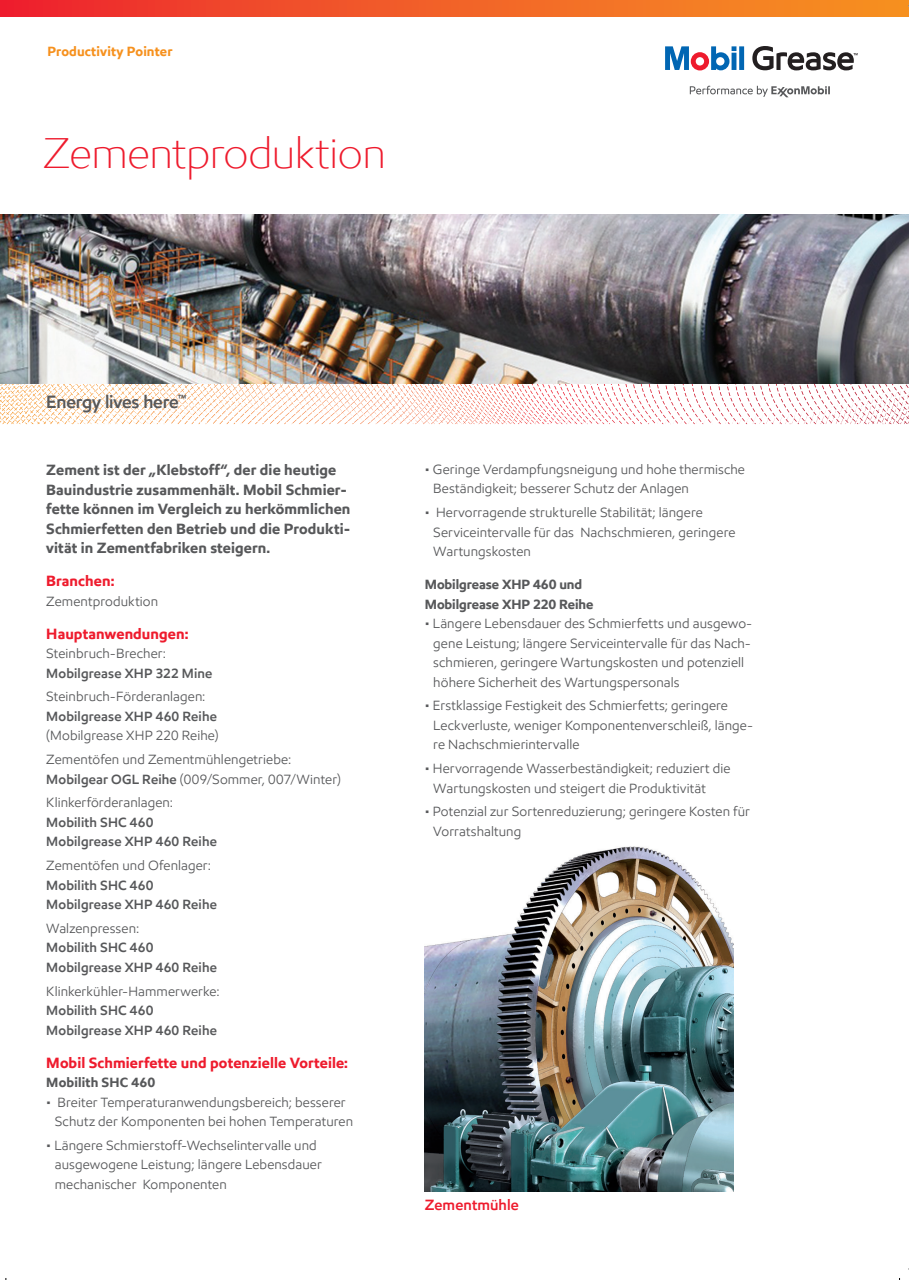
<style>
.page{position:relative;width:909px;height:1280px;background:#fff}
.page>*{position:absolute;margin:0;border:0;box-sizing:border-box;transform-origin:0 0}
.t1{font:300 43.5px "E Mprint";letter-spacing:-.01em;color:#ee1b2d}
.t2{font:600 18px "E Mprint";letter-spacing:-.01em;color:#57585a}
.t3{font:700 15px/19.5px "E Mprint";letter-spacing:.005em;color:#57585a}
.t4{font:700 15px "E Mprint";letter-spacing:.01em;color:#ee1b2d}
.t5{font:600 15px "E Mprint";letter-spacing:.005em;color:#ee1b2d}
.t6{font:13.5px/19.5px "E Mprint";letter-spacing:.01em;color:#57585a}
.t7{font:600 13.5px/19.5px "E Mprint";letter-spacing:.01em;color:#57585a}
.t8{font:700 13.5px/19.5px "E Mprint";letter-spacing:-.005em;color:#57585a}
.t9{font:700 13.5px "E Mprint";letter-spacing:.01em;color:#f6911e}
.s1{font-weight:600}
</style>
<div class="page">
<img style="left:171px;top:383px;width:737px;height:5px">
<div style="left:0;top:0;width:908px;height:16px;background:linear-gradient(to right,#ed272f,#f69721)"></div>
<svg style="left:665px;top:46px;width:79px;height:24px"></svg>
<svg style="left:752px;top:46px;width:105px;height:24px"></svg>
<svg style="left:689px;top:86px;width:140px;height:11px"></svg>
<img style="left:0;top:215px;width:908px;height:168px">
<img style="left:424px;top:846px;width:309px;height:345px">
<svg style="left:0;top:0;width:7px;height:7px"></svg>
<p class="t9" style="left:47px;top:43px;width:127px">Productivity Pointer</p>
<h1 class="t1" style="left:43px;top:126px;width:344px">Zementproduktion</h1>
<h2 class="t2" style="left:46px;top:391px;width:142px">Energy lives here<sup>™</sup></h2>
<p class="t3" style="left:46px;top:460px;width:305px">Zement ist der „Klebstoff“, der die heutige Bauindustrie zusammenhält. Mobil Schmier&shy;fette können im Vergleich zu herkömmlichen Schmierfetten den Betrieb und die Produkti&shy;vität in Zementfabriken steigern.</p>
<p class="t4" style="left:46px;top:571px;width:70px">Branchen:</p>
<p class="t6" style="left:46px;top:591px;width:113px">Zementproduktion</p>
<p class="t4" style="left:46px;top:624px;width:144px">Hauptanwendungen:</p>
<p class="t6" style="left:46px;top:643px;width:121px">Steinbruch-Brecher:</p>
<p class="t7" style="left:46px;top:663px;width:168px">Mobilgrease XHP 322 Mine</p>
<p class="t6" style="left:46px;top:687px;width:161px">Steinbruch-Förderanlagen:</p>
<p class="t7" style="left:46px;top:706px;width:172px">Mobilgrease XHP 460 Reihe</p>
<p class="t6" style="left:46px;top:724px;width:246px;line-height:23.7px">(Mobilgrease XHP 220 Reihe)<br>Zementöfen und Zementmühlengetriebe:</p>
<p class="t6" style="left:46px;top:767px;width:296px;line-height:23.7px"><span class="s1">Mobilgear OGL Reihe</span> (009/Sommer, 007/Winter)<br>Klinkerförderanlagen:</p>
<p class="t7" style="left:46px;top:812px;width:172px">Mobilith SHC 460<br>Mobilgrease XHP 460 Reihe</p>
<p class="t6" style="left:46px;top:855px;width:166px">Zementöfen und Ofenlager:</p>
<p class="t7" style="left:46px;top:875px;width:172px">Mobilith SHC 460<br>Mobilgrease XHP 460 Reihe</p>
<p class="t6" style="left:46px;top:918px;width:94px">Walzenpressen:</p>
<p class="t7" style="left:46px;top:938px;width:172px">Mobilith SHC 460<br>Mobilgrease XHP 460 Reihe</p>
<p class="t6" style="left:46px;top:981px;width:175px">Klinkerkühler-Hammerwerke:</p>
<p class="t7" style="left:46px;top:1000px;width:172px">Mobilith SHC 460<br>Mobilgrease XHP 460 Reihe</p>
<p class="t4" style="left:46px;top:1053px;width:303px">Mobil Schmierfette und potenzielle Vorteile:</p>
<p class="t8" style="left:46px;top:1072px;width:110px">Mobilith SHC 460</p>
<p class="t6" style="left:55px;top:1092px;width:300px;text-indent:-9px">• Breiter Temperaturanwendungsbereich; besserer<br>Schutz der Komponenten bei hohen Temperaturen</p>
<p class="t6" style="left:55px;top:1135px;width:268px;text-indent:-9px">• Längere Schmierstoff-Wechselintervalle und ausgewogene Leistung; längere Lebensdauer mechanischer Komponenten</p>
<p class="t6" style="left:433px;top:459px;width:313px;text-indent:-9px">• Geringe Verdampfungsneigung und hohe thermische<br>Beständigkeit; besserer Schutz der Anlagen</p>
<p class="t6" style="left:433px;top:503px;width:303px;text-indent:-9px">• Hervorragende strukturelle Stabilität; längere<br>Serviceintervalle für das Nachschmieren, geringere<br>Wartungskosten</p>
<p class="t8" style="left:424px;top:575px;width:170px">Mobilgrease XHP 460 und<br>Mobilgrease XHP 220 Reihe</p>
<p class="t6" style="left:433px;top:614px;width:320px;text-indent:-9px">• Längere Lebensdauer des Schmierfetts und ausgewo&shy;gene Leistung; längere Serviceintervalle für das Nach&shy;schmieren, geringere Wartungskosten und potenziell höhere Sicherheit des Wartungspersonals</p>
<p class="t6" style="left:433px;top:696px;width:321px;text-indent:-9px">• Erstklassige Festigkeit des Schmierfetts; geringere<br>Leckverluste, weniger Komponentenverschleiß, länge&shy;re Nachschmierintervalle</p>
<p class="t6" style="left:433px;top:759px;width:298px;text-indent:-9px">• Hervorragende Wasserbeständigkeit; reduziert die<br>Wartungskosten und steigert die Produktivität</p>
<p class="t6" style="left:433px;top:802px;width:318px;text-indent:-9px">• Potenzial zur Sortenreduzierung; geringere Kosten für<br>Vorratshaltung</p>
<p class="t5" style="left:424px;top:1196px;width:96px">Zementmühle</p>
</div>
